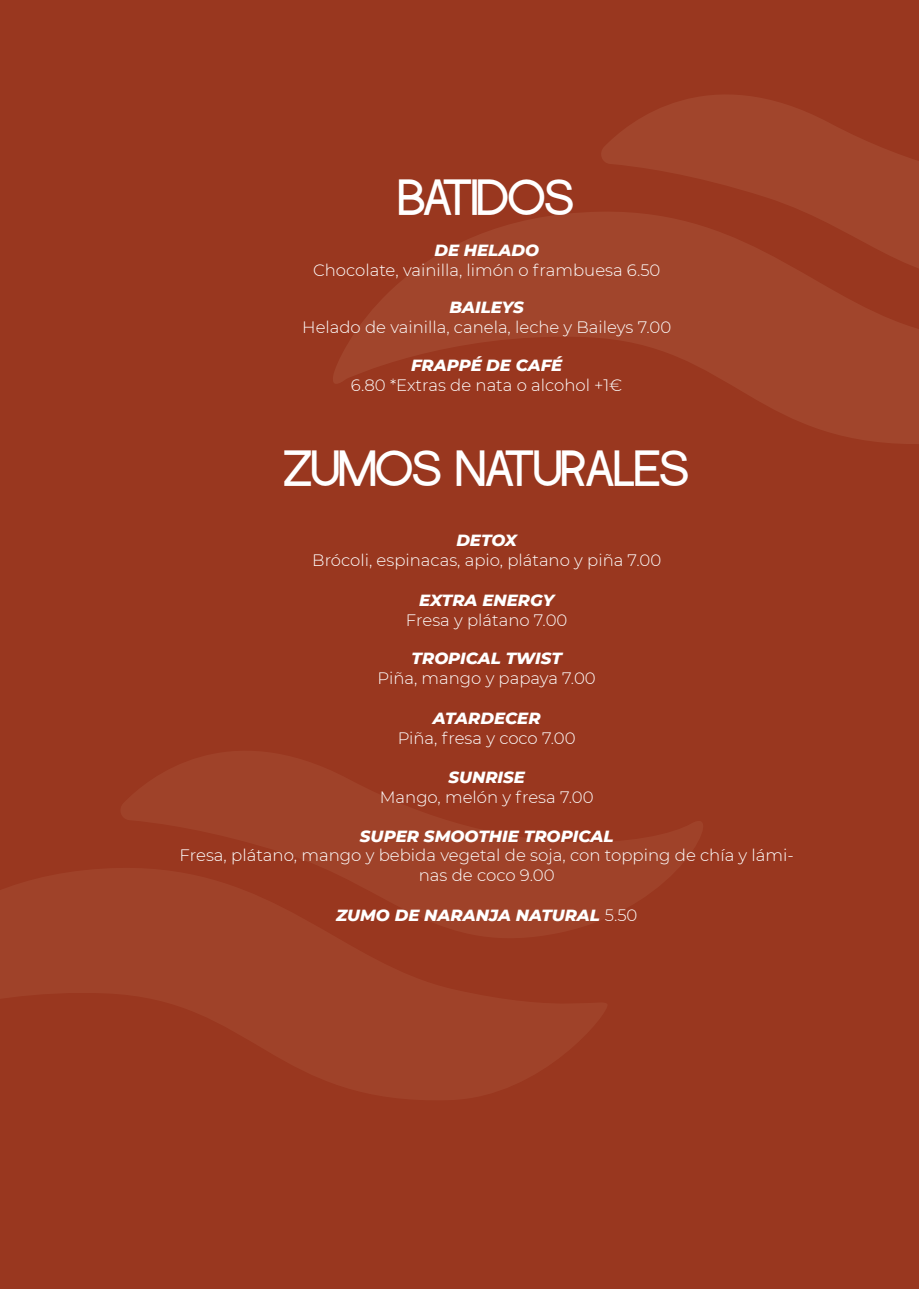
<style>
.page{position:relative;width:919px;height:1289px;background:#fff}
.page>*{position:absolute;margin:0;border:0;box-sizing:border-box;transform-origin:0 0}
.t1{font:40.35px "Fidena";color:#fff}
.t2{font:300 16.5px/19.8px "Montserrat";color:#fff;text-align:center}
.t3{font:italic 800 16.5px "Montserrat";color:#fff}
.s1{font-weight:300;font-style:normal}
</style>
<div class="page">
<div style="left:0;top:0;width:918px;height:1288px;background:#99371f"></div>
<svg style="left:121px;top:751px;width:582px;height:166px"></svg>
<svg style="left:0;top:867px;width:607px;height:233px;fill:#9f4229"></svg>
<svg style="left:601px;top:95px;width:317px;height:114px;fill:#a1452c"></svg>
<svg style="left:333px;top:209px;width:585px;height:235px;fill:#a1452c"></svg>
<h1 class="t1" style="left:399px;top:171px;width:176px">BATIDOS</h1>
<p class="t3" style="left:434px;top:238px;width:106px">DE HELADO</p>
<p class="t2" style="left:313px;top:259px;width:349px">Chocolate, vainilla, limón o frambuesa 6.50</p>
<p class="t3" style="left:449px;top:295px;width:76px">BAILEYS</p>
<p class="t2" style="left:302px;top:317px;width:370px">Helado de vainilla, canela, leche y Baileys 7.00</p>
<p class="t3" style="left:411px;top:353px;width:153px">FRAPPÉ DE CAFÉ</p>
<p class="t2" style="left:351px;top:374px;width:273px">6.80 *Extras de nata o alcohol +1€</p>
<h1 class="t1" style="left:284px;top:441px;width:406px">ZUMOS NATURALES</h1>
<p class="t3" style="left:456px;top:528px;width:62px">DETOX</p>
<p class="t2" style="left:312px;top:550px;width:350px">Brócoli, espinacas, apio, plátano y piña 7.00</p>
<p class="t3" style="left:419px;top:588px;width:136px">EXTRA ENERGY</p>
<p class="t2" style="left:406px;top:609px;width:163px">Fresa y plátano 7.00</p>
<p class="t3" style="left:411px;top:646px;width:152px">TROPICAL TWIST</p>
<p class="t2" style="left:377px;top:667px;width:220px">Piña, mango y papaya 7.00</p>
<p class="t3" style="left:433px;top:705px;width:109px">ATARDECER</p>
<p class="t2" style="left:398px;top:727px;width:179px">Piña, fresa y coco 7.00</p>
<p class="t3" style="left:448px;top:765px;width:78px">SUNRISE</p>
<p class="t2" style="left:380px;top:786px;width:215px">Mango, melón y fresa 7.00</p>
<p class="t3" style="left:360px;top:823px;width:255px">SUPER SMOOTHIE TROPICAL</p>
<p class="t2" style="left:179px;top:845px;width:615px">Fresa, plátano, mango y bebida vegetal de soja, con topping de chía y lámi&shy;nas de coco 9.00</p>
<p class="t3" style="left:336px;top:902px;width:303px">ZUMO DE NARANJA NATURAL <span class="s1">5.50</span></p>
</div>
